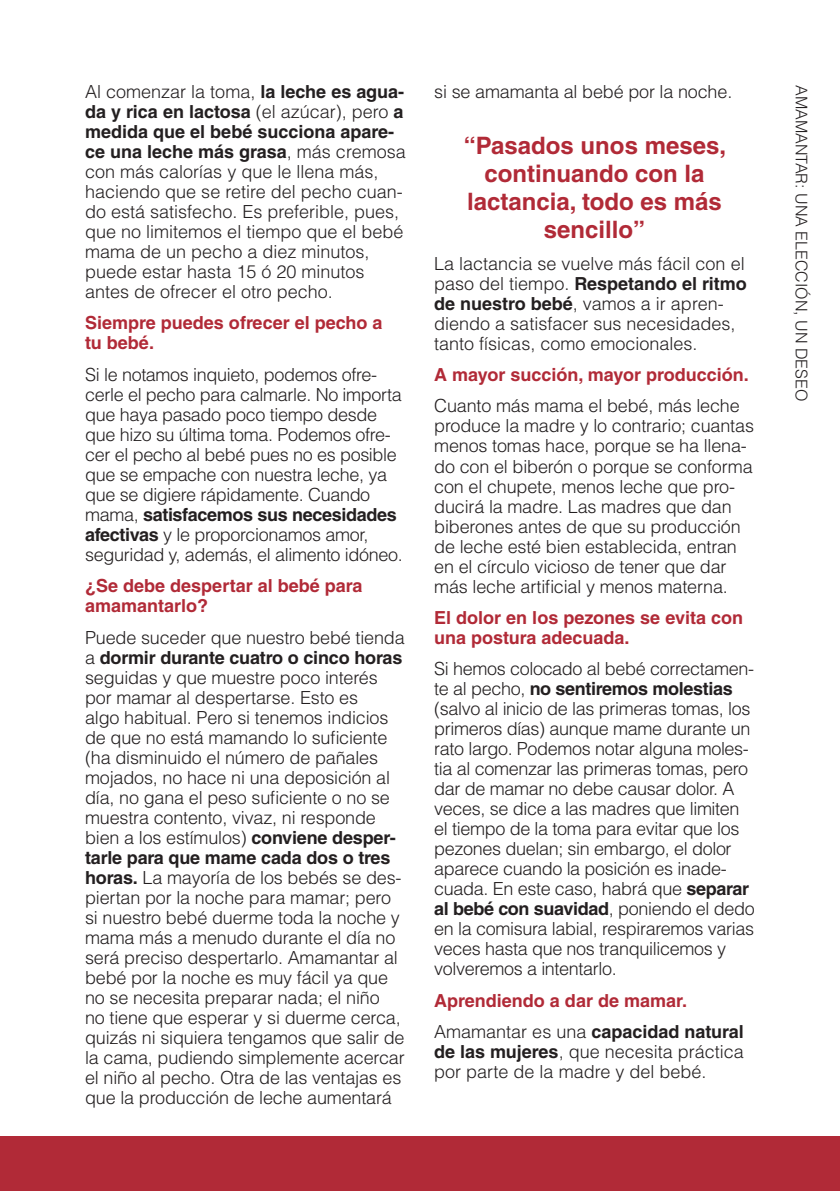
<style>
.page{position:relative;width:840px;height:1191px;background:#fff}
.page>*{position:absolute;margin:0;border:0;box-sizing:border-box;transform-origin:0 0}
.comun{font:700 24px/28px "Helvetica LT Std";color:#b12a37;text-align:center}
.comun-2{font:300 18px/20px "Helvetica LT Std";letter-spacing:-.01em;color:#231f20}
.comun-3{font:700 18px/20px "Helvetica LT Std";color:#b12a37}
.t1{font:300 16px "Helvetica LT Std";color:#231f20}
.s1{font-weight:700}
</style>
<div class="page">
<div style="left:0;top:1136px;width:839px;height:55px;background:#b12a37"></div>
<p class="comun-2" style="left:85px;top:81px;width:322px">Al comenzar la toma, <span class="s1">la leche es agua&shy;da y rica en lactosa</span> (el azúcar), pero <span class="s1">a medida que el bebé succiona apare&shy;ce una leche más grasa</span>, más cremosa con más calorías y que le llena más, haciendo que se retire del pecho cuan&shy;do está satisfecho. Es preferible, pues, que no limitemos el tiempo que el bebé mama de un pecho a diez minutos, puede estar hasta 15 ó 20 minutos antes de ofrecer el otro pecho.</p>
<p class="comun-3" style="left:85px;top:313px;width:299px">Siempre puedes ofrecer el pecho a tu bebé.</p>
<p class="comun-2" style="left:85px;top:364px;width:319px">Si le notamos inquieto, podemos ofre&shy;cerle el pecho para calmarle. No importa que haya pasado poco tiempo desde que hizo su última toma. Podemos ofre&shy;cer el pecho al bebé pues no es posible que se empache con nuestra leche, ya que se digiere rápidamente. Cuando mama, <span class="s1">satisfacemos sus necesidades afectivas</span> y le proporcionamos amor, seguridad y, además, el alimento idóneo.</p>
<p class="comun-3" style="left:85px;top:575px;width:279px">¿Se debe despertar al bebé para amamantarlo?</p>
<p class="comun-2" style="left:85px;top:627px;width:321px">Puede suceder que nuestro bebé tienda a <span class="s1">dormir durante cuatro o cinco horas </span>seguidas y que muestre poco interés por mamar al despertarse. Esto es<br>algo habitual. Pero si tenemos indicios de que no está mamando lo suficiente (ha disminuido el número de pañales mojados, no hace ni una deposición al día, no gana el peso suficiente o no se muestra contento, vivaz, ni responde bien a los estímulos) <span class="s1">conviene desper&shy;tarle para que mame cada dos o tres horas.</span> La mayoría de los bebés se des&shy;piertan por la noche para mamar; pero si nuestro bebé duerme toda la noche y mama más a menudo durante el día no será preciso despertarlo. Amamantar al bebé por la noche es muy fácil ya que no se necesita preparar nada; el niño<br>no tiene que esperar y si duerme cerca, quizás ni siquiera tengamos que salir de la cama, pudiendo simplemente acercar el niño al pecho. Otra de las ventajas es que la producción de leche aumentará</p>
<p class="comun-2" style="left:434px;top:81px;width:299px">si se amamanta al bebé por la noche.</p>
<p class="comun" style="left:463px;top:132px;width:264px">“Pasados unos meses, continuando con la lactancia, todo es más sencillo”</p>
<p class="comun-2" style="left:434px;top:253px;width:314px">La lactancia se vuelve más fácil con el paso del tiempo. <span class="s1">Respetando el ritmo de nuestro bebé</span>, vamos a ir apren&shy;diendo a satisfacer sus necesidades, tanto físicas, como emocionales.</p>
<p class="comun-3" style="left:434px;top:364px;width:316px">A mayor succión, mayor producción.</p>
<p class="comun-2" style="left:434px;top:396px;width:321px">Cuanto más mama el bebé, más leche produce la madre y lo contrario; cuantas menos tomas hace, porque se ha llena&shy;do con el biberón o porque se conforma con el chupete, menos leche que pro&shy;ducirá la madre. Las madres que dan biberones antes de que su producción de leche esté bien establecida, entran en el círculo vicioso de tener que dar más leche artificial y menos materna.</p>
<p class="comun-3" style="left:434px;top:607px;width:310px">El dolor en los pezones se evita con una postura adecuada.</p>
<p class="comun-2" style="left:434px;top:658px;width:322px">Si hemos colocado al bebé correctamen&shy;te al pecho, <span class="s1">no sentiremos molestias </span>(salvo al inicio de las primeras tomas, los primeros días) aunque mame durante un rato largo. Podemos notar alguna moles&shy;tia al comenzar las primeras tomas, pero dar de mamar no debe causar dolor. A veces, se dice a las madres que limiten el tiempo de la toma para evitar que los pezones duelan; sin embargo, el dolor aparece cuando la posición es inade&shy;cuada. En este caso, habrá que <span class="s1">separar al bebé con suavidad</span>, poniendo el dedo en la comisura labial, respiraremos varias veces hasta que nos tranquilicemos y volveremos a intentarlo.</p>
<p class="comun-3" style="left:434px;top:990px;width:254px">Aprendiendo a dar de mamar.</p>
<p class="comun-2" style="left:434px;top:1021px;width:311px;text-align:justify">Amamantar es una <span class="s1">capacidad natural de las mujeres</span>, que necesita práctica por parte de la madre y del bebé.</p>
<p class="t1" style="left:811px;top:85px;width:317px;rotate:90deg">AMAMANTAR: UNA ELECCIÓN, UN DESEO</p>
</div>
